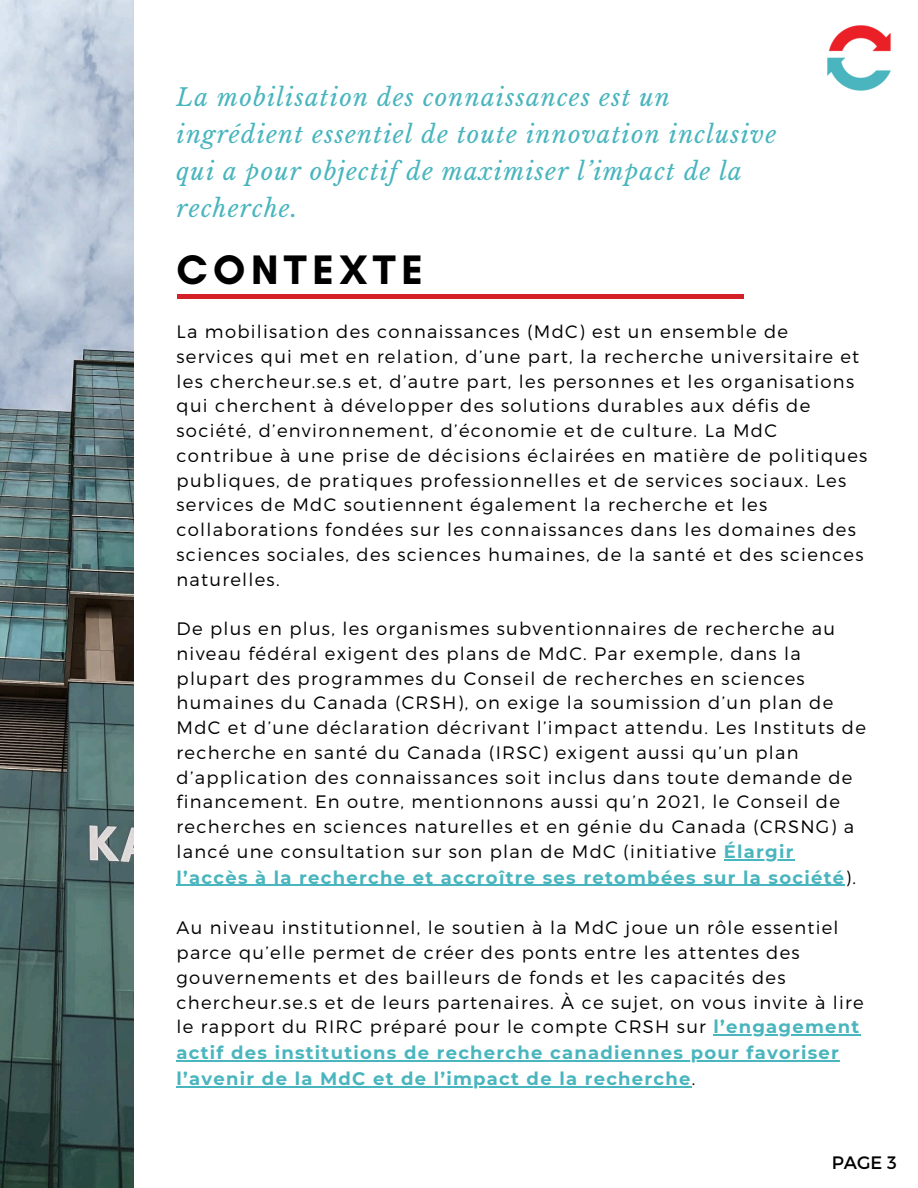
<style>
.page{position:relative;width:918px;height:1188px;background:#fff}
.page>*{position:absolute;margin:0;border:0;box-sizing:border-box;transform-origin:0 0}
.t1{font:700 42px "Glacial Indifference";letter-spacing:.13em;color:#000}
.t2{font:italic 24px/37.2px "Libre Baskerville";letter-spacing:.05em;color:#49b5be}
.t3{font:300 18px/24.8px "Montserrat";letter-spacing:.07em;color:#000}
.t4{font:700 18px "Montserrat";letter-spacing:.07em;color:#49b5be}
.t5{font:18px "Montserrat";color:#000}
.s1{font-weight:700;color:#49b5be}
.s2{font-weight:300;color:#000}
</style>
<div class="page">
<hr style="left:724px;top:859px;width:71px;height:1px;background:#49b5be">
<hr style="left:177px;top:885px;width:668px;height:1px;background:#49b5be">
<hr style="left:713px;top:1035px;width:148px;height:1px;background:#49b5be">
<hr style="left:177px;top:1060px;width:663px;height:2px;background:#49b5be">
<hr style="left:177px;top:1086px;width:515px;height:1px;background:#49b5be">
<hr style="left:177px;top:295px;width:567px;height:4px;background:#d42027">
<img style="left:0;top:0;width:133px;height:1188px">
<img style="left:827px;top:25px;width:64px;height:66px">
<h3 class="t2" style="left:177px;top:79px;width:601px">La mobilisation des connaissances est un ingrédient essentiel de toute innovation inclusive qui a pour objectif de maximiser l’impact de la recherche.</h3>
<p class="t1" style="left:177px;top:244px;width:248px">CONTEXTE</p>
<h2 class="t3" style="left:177px;top:318px;width:692px">La mobilisation des connaissances (MdC) est un ensemble de services qui met en relation, d’une part, la recherche universitaire et les chercheur.se.s et, d’autre part, les personnes et les organisations qui cherchent à développer des solutions durables aux défis de société, d’environnement, d’économie et de culture. La MdC contribue à une prise de décisions éclairées en matière de politiques publiques, de pratiques professionnelles et de services sociaux. Les services de MdC soutiennent également la recherche et les collaborations fondées sur les connaissances dans les domaines des sciences sociales, des sciences humaines, de la santé et des sciences naturelles.</h2>
<p class="t3" style="left:177px;top:615px;width:691px">De plus en plus, les organismes subventionnaires de recherche au niveau fédéral exigent des plans de MdC. Par exemple, dans la plupart des programmes du Conseil de recherches en sciences humaines du Canada (CRSH), on exige la soumission d’un plan de MdC et d’une déclaration décrivant l’impact attendu. Les Instituts de recherche en santé du Canada (IRSC) exigent aussi qu’un plan d’application des connaissances soit inclus dans toute demande de financement. En outre, mentionnons aussi qu’n 2021, le Conseil de recherches en sciences naturelles et en génie du Canada (CRSNG) a lancé une consultation sur son plan de MdC (initiative <span class="s1">Élargir</span></p>
<h1 class="t4" style="left:177px;top:866px;width:681px">l’accès à la recherche et accroître ses retombées sur la société<span class="s2">).</span></h1>
<h1 class="t3" style="left:177px;top:915px;width:689px">Au niveau institutionnel, le soutien à la MdC joue un rôle essentiel parce qu’elle permet de créer des ponts entre les attentes des gouvernements et des bailleurs de fonds et les capacités des chercheur.se.s et de leurs partenaires. À ce sujet, on vous invite à lire le rapport du RIRC préparé pour le compte CRSH sur <span class="s1">l’engagement</span></h1>
<p class="t4" style="left:177px;top:1042px;width:664px">actif des institutions de recherche canadiennes pour favoriser</p>
<p class="t4" style="left:177px;top:1068px;width:520px">l’avenir de la MdC et de l’impact de la recherche<span class="s2">.</span></p>
<p class="t5" style="left:832px;top:1150px;width:67px">PAGE 3</p>
</div>
